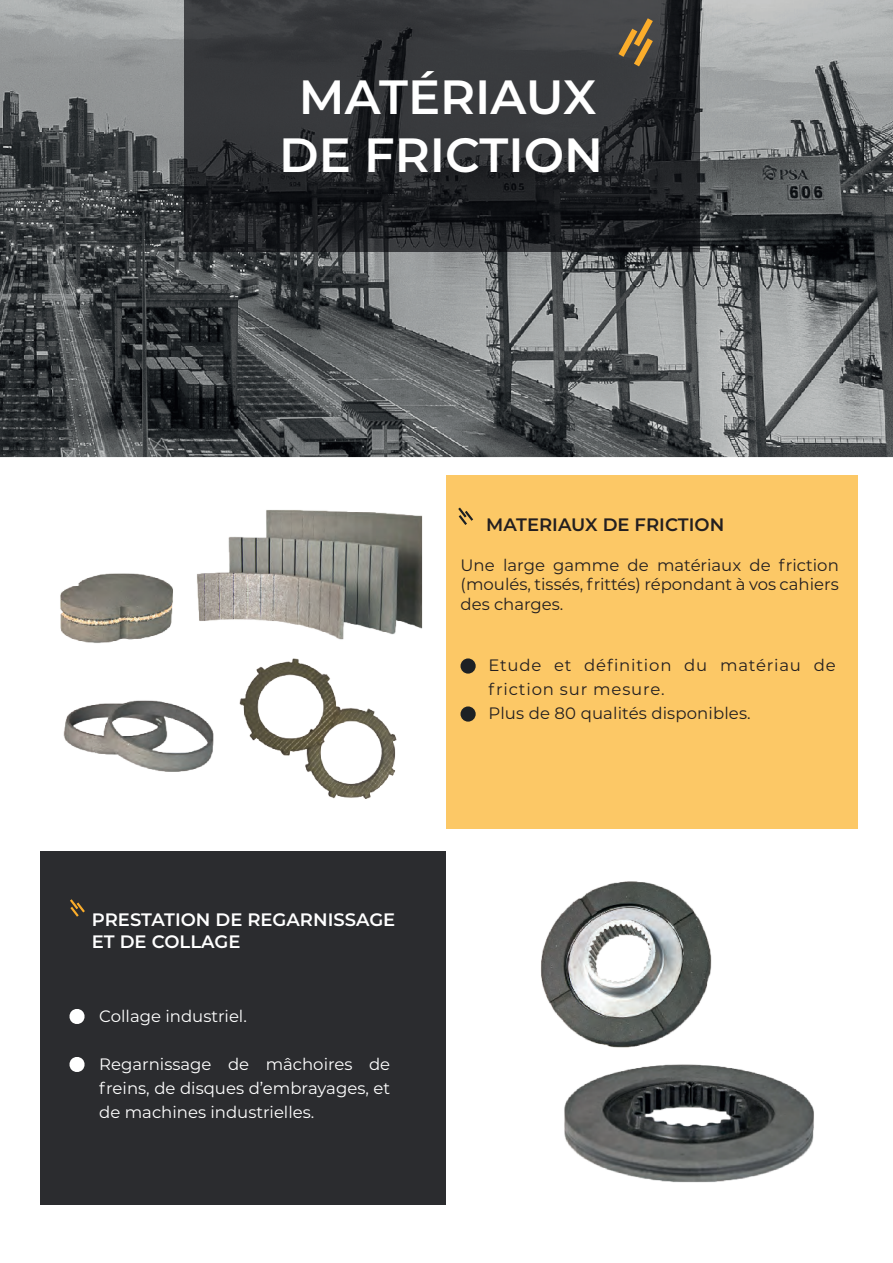
<style>
.page{position:relative;width:893px;height:1263px;background:#fff}
.page>*{position:absolute;margin:0;border:0;box-sizing:border-box;transform-origin:0 0}
.t1{font:600 48px/57.6px "Montserrat";color:#fff;text-align:center}
.t2{font:600 18px/21.6px "Montserrat";color:#fff}
.t3{font:600 18px "Montserrat";color:#231f20}
.t4{font:16.5px/24px "Montserrat";color:#fff;text-align:justify}
.t5{font:16.5px/19.8px "Montserrat";letter-spacing:.005em;color:#231f20;text-align:justify}
.t6{font:16.5px/24px "Montserrat";letter-spacing:.05em;color:#231f20}
</style>
<div class="page">
<img style="left:0;top:0;width:893px;height:458px">
<div style="left:447px;top:475px;width:411px;height:353px;background:#fcc866"></div>
<div style="left:40px;top:851px;width:406px;height:353px;background:#2b2c2f"></div>
<svg style="left:185px;top:0;width:515px;height:251px;background:#2b2d30"></svg>
<svg style="left:70px;top:899px;width:15px;height:18px"></svg>
<svg style="left:69px;top:1009px;width:16px;height:15px"></svg>
<svg style="left:69px;top:1057px;width:16px;height:15px"></svg>
<svg style="left:458px;top:508px;width:15px;height:17px"></svg>
<div style="left:460px;top:658px;width:16px;height:16px;background:#1d2124;border-radius:50%"></div>
<svg style="left:460px;top:706px;width:16px;height:16px"></svg>
<svg style="left:618px;top:18px;width:35px;height:48px;background:#7a633e"></svg>
<img style="left:239px;top:658px;width:158px;height:141px">
<img style="left:60px;top:573px;width:113px;height:70px">
<img style="left:63px;top:700px;width:151px;height:72px">
<img style="left:197px;top:510px;width:226px;height:130px">
<img style="left:541px;top:881px;width:171px;height:128px">
<img style="left:553px;top:1009px;width:261px;height:174px">
<h1 class="t1" style="left:279px;top:66px;width:326px">MATÉRIAUX<br>DE FRICTION</h1>
<p class="t3" style="left:486px;top:512px;width:240px">MATERIAUX DE FRICTION</p>
<p class="t5" style="left:461px;top:554px;width:380px">Une large gamme de matériaux de friction (moulés, tissés, frittés) répondant à vos cahiers des charges.</p>
<p class="t2" style="left:92px;top:908px;width:305px">PRESTATION DE REGARNISSAGE<br>ET DE COLLAGE</p>
<p class="t4" style="left:99px;top:1004px;width:149px">Collage industriel.</p>
<p class="t4" style="left:99px;top:1052px;width:292px">Regarnissage de mâchoires de freins, de disques d’embrayages, et de machines industrielles.</p>
<p class="t6" style="left:488px;top:653px;width:349px">Etude et définition du matériau de friction sur mesure.<br>Plus de 80 qualités disponibles.</p>
</div>
